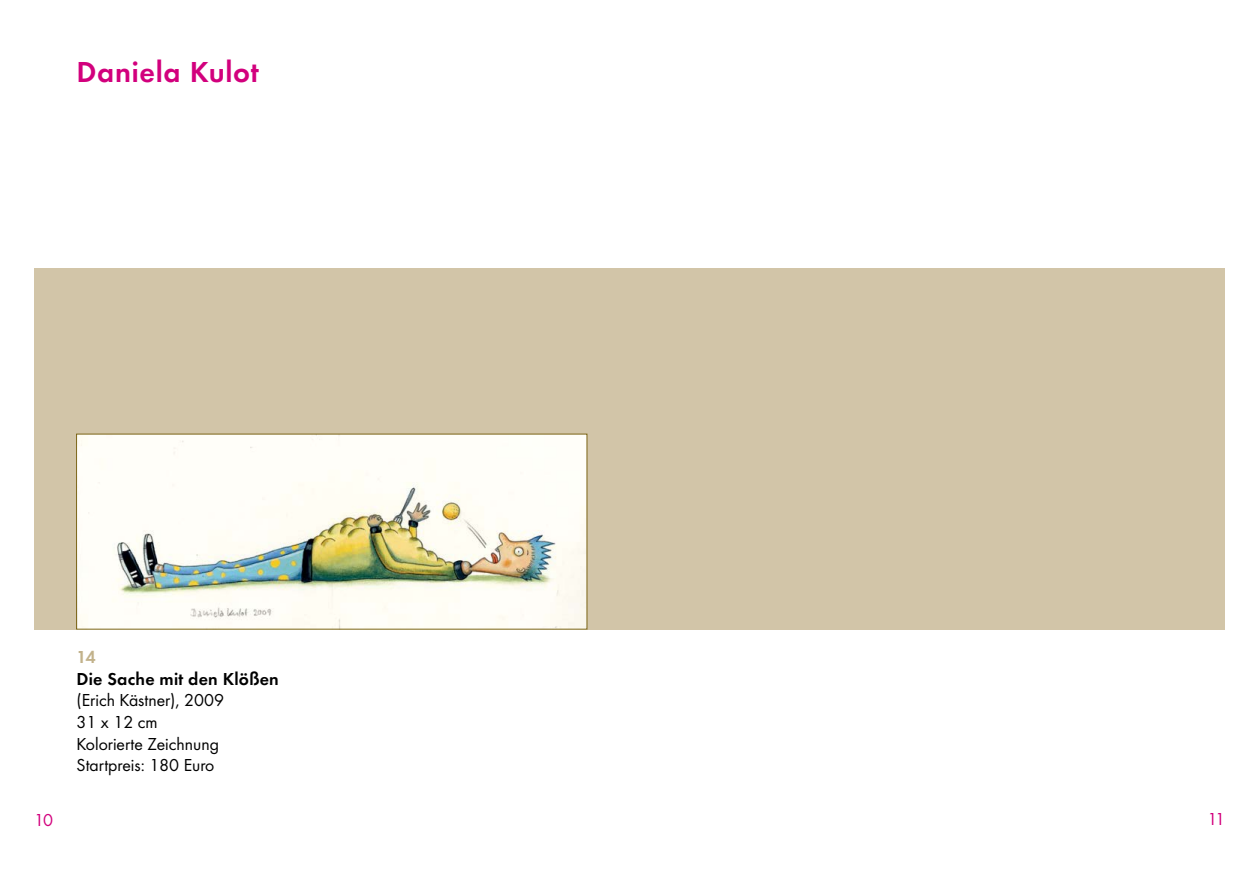
<style>
.page{position:relative;width:1259px;height:893px;background:#fff}
.page>*{position:absolute;margin:0;border:0;box-sizing:border-box;transform-origin:0 0}
.t1{font:30px "Futura Dem";letter-spacing:.025em;color:#d2007d}
.t2{font:18px/21.6px "Futura Boo";color:#000}
.t3{font:18px "Futura Dem";letter-spacing:.01em;color:#000}
.t4{font:18px "Futura Boo";color:#d2007d}
.t5{font:18px "Futura Dem";color:#c2b28b}
</style>
<div class="page">
<div style="left:34px;top:268px;width:1191px;height:361px;background:#d2c5a8"></div>
<img style="left:78px;top:436px;width:507px;height:191px">
<h1 class="t1" style="left:77px;top:50px;width:184px">Daniela Kulot</h1>
<p class="t5" style="left:77px;top:644px;width:21px">14</p>
<p class="t3" style="left:77px;top:666px;width:204px">Die Sache mit den Klößen</p>
<p class="t2" style="left:77px;top:689px;width:149px">(Erich Kästner), 2009<br>31 x 12 cm<br>Kolorierte Zeichnung<br>Startpreis: 180 Euro</p>
<p class="t4" style="left:34px;top:809px;width:20px">10</p>
<p class="t4" style="left:1207px;top:808px;width:19px">11</p>
</div>
